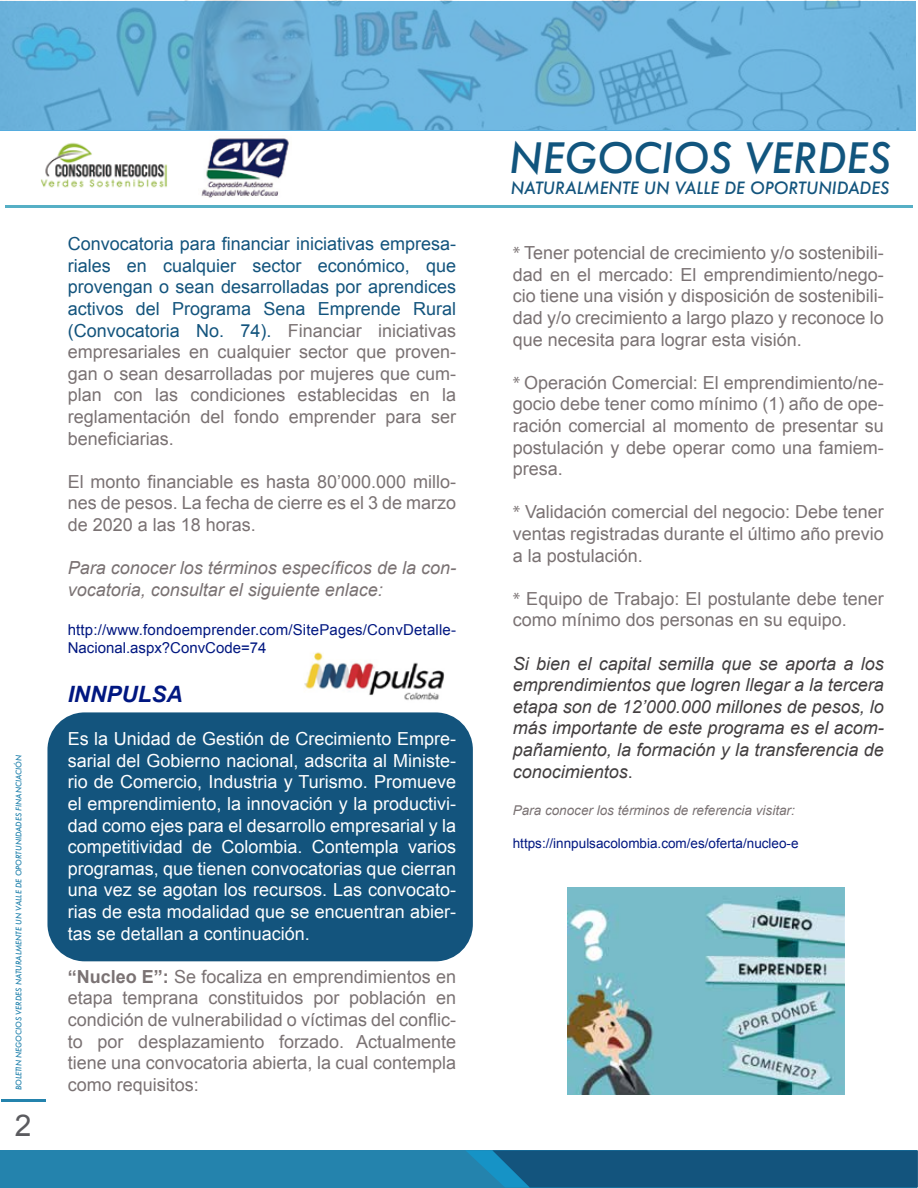
<style>
.page{position:relative;width:918px;height:1188px;background:#fff}
.page>*{position:absolute;margin:0;border:0;box-sizing:border-box;transform-origin:0 0}
.t1{font:italic 500 40.65px "Futura";color:#11557e}
.t2{font:30px "Arial";color:#5b5b5f}
.t3{font:italic 700 22.5px "Arial";color:#001781}
.t4{font:18px/21.6px "Arial";color:#7a7273;text-align:justify}
.t5{font:18px/21.6px "Arial";color:#fff;text-align:justify}
.t6{font:italic 18px/21.6px "Arial";color:#433f40;text-align:justify}
.t7{font:italic 18px/21.6px "Arial";color:#7a7273}
.t8{font:italic 500 16.5px "Futura";color:#13547d}
.t9{font:15px/18px "Arial";letter-spacing:.015em;color:#001781}
.t10{font:13.5px "Arial";color:#001781}
.t11{font:italic 13.5px "Arial";color:#7a7273}
.t12{font:italic 500 7.5px "Futura";color:#2483ad}
.s1{color:#13547d}
.s2{font-weight:700}
.s3{font-family:"Myriad Pro"}
.s4{font-style:normal}
</style>
<div class="page">
<img style="left:304px;top:652px;width:143px;height:62px">
<div style="left:47px;top:712px;width:426px;height:249px;background:#13547d;border-radius:37px"></div>
<hr style="left:5px;top:205px;width:908px;height:3px;background:#56afc5">
<img style="left:41px;top:142px;width:126px;height:46px">
<img style="left:201px;top:138px;width:88px;height:60px">
<div style="left:0;top:1150px;width:917px;height:38px;background:#2483ad"></div>
<svg style="left:466px;top:1150px;width:452px;height:38px;background:#145a84"></svg>
<hr style="left:1px;top:1099px;width:45px;height:3px;background:#2483ad">
<img style="left:0;top:0;width:916px;height:129px">
<img style="left:568px;top:887px;width:277px;height:208px">
<p class="t12" style="left:13px;top:1090px;width:337px;rotate:-90deg">BOLETIN NEGOCIOS VERDES NATURALMENTE UN VALLE DE OPORTUNIDADES FINANCIACIÓN</p>
<h2 class="t2" style="left:15px;top:1105px;width:18px">2</h2>
<p class="t4" style="left:68px;top:233px;width:390px"><span class="s1">Convocatoria para financiar iniciativas empresa&shy;riales en cualquier sector económico, que provengan o sean desarrolladas por aprendices activos del Programa Sena Emprende Rural (Convocatoria No. 74).</span> Financiar iniciativas empresariales en cualquier sector que proven&shy;gan o sean desarrolladas por mujeres que cum&shy;plan con las condiciones establecidas en la reglamentación del fondo emprender para ser beneficiarias.</p>
<p class="t4" style="left:68px;top:471px;width:390px">El monto financiable es hasta 80’000.000 millo&shy;nes de pesos. La fecha de cierre es el 3 de marzo de 2020 a las 18 horas.</p>
<p class="t7" style="left:68px;top:557px;width:390px">Para conocer los términos específicos de la con&shy;vocatoria, consultar el siguiente enlace:</p>
<p class="t9" style="left:68px;top:621px;width:390px">http://www.fondoemprender.com/SitePages/ConvDetalle-<br>Nacional.aspx?ConvCode=74</p>
<p class="t3" style="left:68px;top:679px;width:116px">INNPULSA</p>
<p class="t5" style="left:68px;top:728px;width:390px">Es la Unidad de Gestión de Crecimiento Empre&shy;sarial del Gobierno nacional, adscrita al Ministe&shy;rio de Comercio, Industria y Turismo. Promueve el emprendimiento, la innovación y la productivi&shy;dad como ejes para el desarrollo empresarial y la competitividad de Colombia. Contempla varios programas, que tienen convocatorias que cierran una vez se agotan los recursos. Las convocato&shy;rias de esta modalidad que se encuentran abier&shy;tas se detallan a continuación.</p>
<p class="t4" style="left:68px;top:966px;width:390px"><span class="s2">“Nucleo E”:</span> Se focaliza en emprendimientos en etapa temprana constituidos por población en condición de vulnerabilidad o víctimas del conflic&shy;to por desplazamiento forzado. Actualmente tiene una convocatoria abierta, la cual contempla como requisitos:</p>
<h1 class="t1" style="left:509px;top:130px;width:383px">NEGOCIOS VERDES</h1>
<p class="t8" style="left:511px;top:176px;width:380px">NATURALMENTE UN VALLE DE OPORTUNIDADES</p>
<p class="t4" style="left:513px;top:242px;width:373px"><span class="s3">*</span> Tener potencial de crecimiento y/o sostenibili&shy;dad en el mercado: El emprendimiento/nego&shy;cio tiene una visión y disposición de sostenibili&shy;dad y/o crecimiento a largo plazo y reconoce lo que necesita para lograr esta visión.</p>
<p class="t4" style="left:513px;top:372px;width:373px"><span class="s3">*</span> Operación Comercial: El emprendimiento/ne&shy;gocio debe tener como mínimo (1) año de ope&shy;ración comercial al momento de presentar su postulación y debe operar como una famiem&shy;presa.</p>
<p class="t4" style="left:513px;top:501px;width:373px"><span class="s3">*</span> Validación comercial del negocio: Debe tener ventas registradas durante el último año previo a la postulación.</p>
<p class="t4" style="left:513px;top:588px;width:373px"><span class="s3">*</span> Equipo de Trabajo: El postulante debe tener como mínimo dos personas en su equipo.</p>
<p class="t6" style="left:513px;top:653px;width:373px">Si bien el capital semilla que se aporta a los emprendimientos que logren llegar a la tercera etapa son de 12’000.000 millones de pesos, lo más importante de este programa es el acom&shy;pañamiento, la formación y la transferencia de conocimientos<span class="s4">.</span></p>
<p class="t11" style="left:513px;top:802px;width:284px">Para conocer los términos de referencia visitar:</p>
<p class="t10" style="left:513px;top:834px;width:287px">https://innpulsacolombia.com/es/oferta/nucleo-e</p>
</div>
